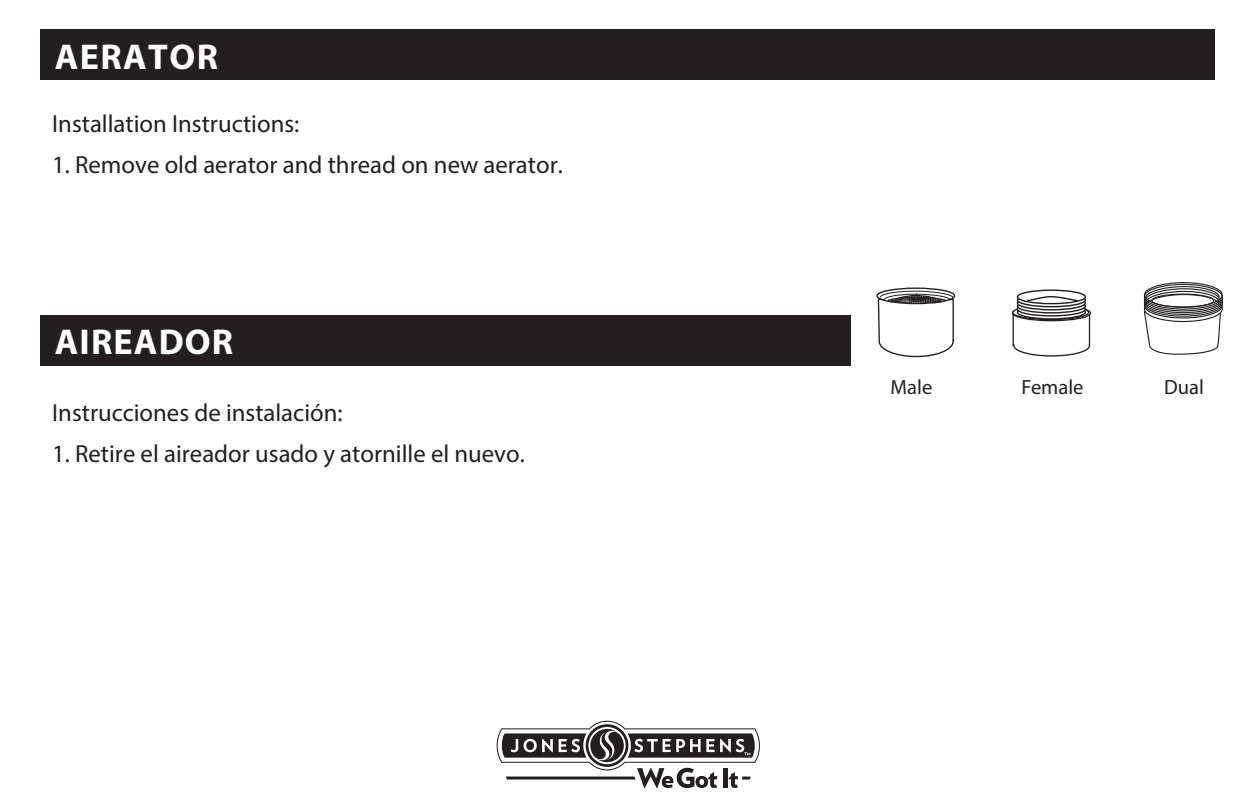
<style>
.page{position:relative;width:1256px;height:810px;background:#fff}
.page>*{position:absolute;margin:0;border:0;box-sizing:border-box;transform-origin:0 0}
.t1{font:700 36px "Myriad Pro";letter-spacing:.03em;color:#fff}
.t2{font:24.75px "Myriad Pro";color:#231f20}
.t3{font:20.47px "Myriad Pro";color:#231f20}
</style>
<div class="page">
<svg style="left:496px;top:721px;width:264px;height:67px"></svg>
<div style="left:40px;top:29px;width:1175px;height:51px;background:#231f20"></div>
<div style="left:40px;top:315px;width:810px;height:50px;background:#231f20"></div>
<svg style="left:877px;top:288px;width:77px;height:16px"></svg>
<div style="left:876px;top:287px;width:79px;height:17px;border:1px solid #231f20;border-radius:50%"></div>
<svg style="left:877px;top:290px;width:77px;height:68px"></svg>
<svg style="left:1012px;top:310px;width:78px;height:47px"></svg>
<svg style="left:1012px;top:306px;width:78px;height:15px"></svg>
<div style="left:1012px;top:305px;width:79px;height:16px;border:1px solid #231f20;border-radius:50%"></div>
<svg style="left:1012px;top:305px;width:76px;height:15px"></svg>
<div style="left:1012px;top:305px;width:77px;height:15px;border:1px solid #231f20;border-radius:50%"></div>
<svg style="left:1017px;top:305px;width:68px;height:14px"></svg>
<div style="left:1016px;top:305px;width:70px;height:15px;border:1px solid #231f20;border-radius:50%"></div>
<svg style="left:1017px;top:302px;width:68px;height:14px"></svg>
<div style="left:1016px;top:302px;width:70px;height:15px;border:1px solid #231f20;border-radius:50%"></div>
<svg style="left:1017px;top:299px;width:68px;height:14px"></svg>
<div style="left:1016px;top:299px;width:70px;height:15px;border:1px solid #231f20;border-radius:50%"></div>
<svg style="left:1017px;top:296px;width:68px;height:14px"></svg>
<div style="left:1016px;top:296px;width:70px;height:14px;border:1px solid #231f20;border-radius:50%"></div>
<svg style="left:1017px;top:293px;width:68px;height:14px"></svg>
<div style="left:1016px;top:293px;width:70px;height:14px;border:1px solid #231f20;border-radius:50%"></div>
<svg style="left:1017px;top:290px;width:68px;height:14px"></svg>
<div style="left:1016px;top:289px;width:70px;height:15px;border:1px solid #231f20;border-radius:50%"></div>
<svg style="left:1025px;top:295px;width:54px;height:7px"></svg>
<div style="left:1143px;top:286px;width:79px;height:25px;border:1px solid #231f20;border-radius:50%"></div>
<svg style="left:1144px;top:284px;width:78px;height:25px"></svg>
<div style="left:1143px;top:282px;width:79px;height:26px;border:1px solid #231f20;border-radius:50%"></div>
<svg style="left:1143px;top:285px;width:78px;height:70px"></svg>
<div style="left:1151px;top:294px;width:63px;height:13px;border:1px solid #231f20;border-radius:50%"></div>
<h1 class="t1" style="left:55px;top:33px;width:165px">AERATOR</h1>
<p class="t2" style="left:52px;top:108px;width:249px">Installation Instructions:</p>
<p class="t2" style="left:52px;top:149px;width:512px">1. Remove old aerator and thread on new aerator.</p>
<h1 class="t1" style="left:55px;top:319px;width:180px">AIREADOR</h1>
<p class="t2" style="left:52px;top:398px;width:292px">Instrucciones de instalación:</p>
<p class="t2" style="left:52px;top:438px;width:474px">1. Retire el aireador usado y atornille el nuevo.</p>
<p class="t3" style="left:890px;top:375px;width:43px">Male</p>
<p class="t3" style="left:1021px;top:375px;width:63px">Female</p>
<p class="t3" style="left:1164px;top:375px;width:41px">Dual</p>
</div>
